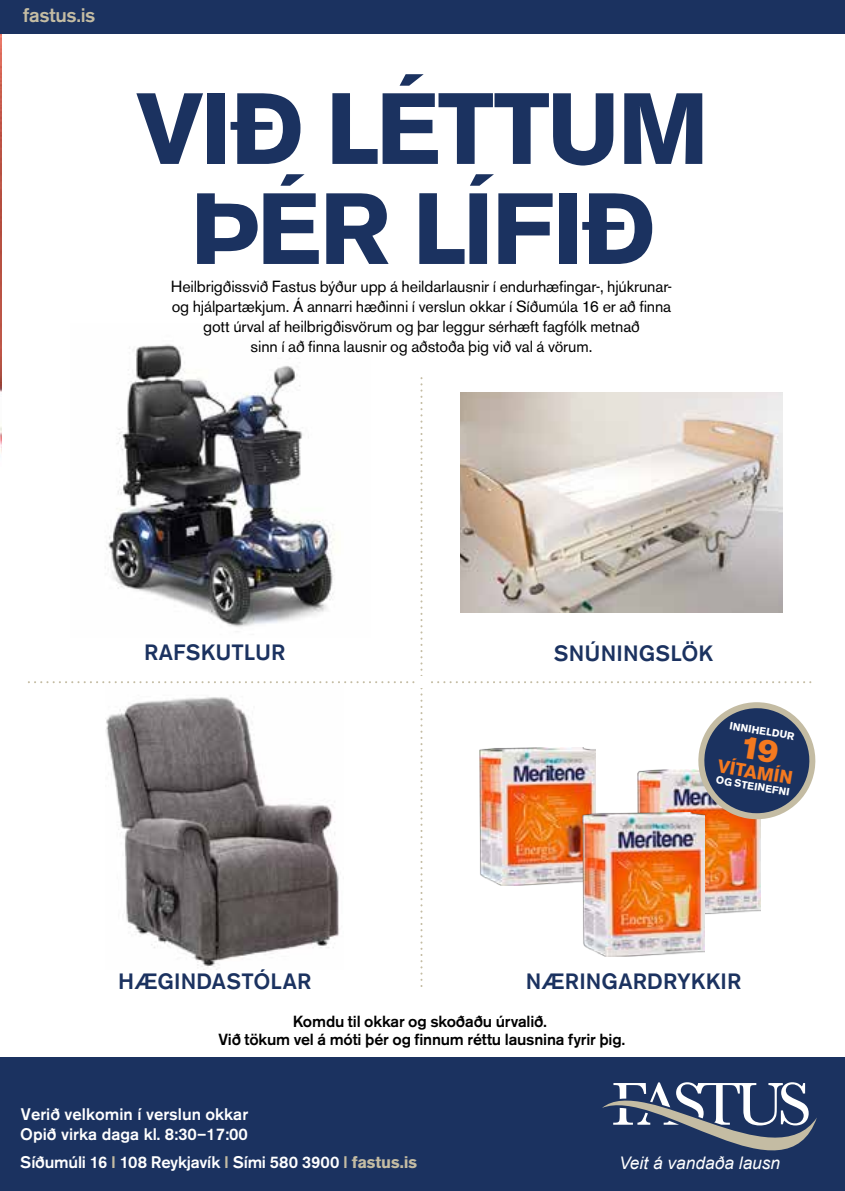
<style>
.page{position:relative;width:845px;height:1191px;background:#fff}
.page>*{position:absolute;margin:0;border:0;box-sizing:border-box;transform-origin:0 0}
.t1{font:700 100px/100px "Akzidenz Grotesk BEIS";letter-spacing:-.025em;color:#1b3260;text-align:center}
.t2{font:500 22px "Akzidenz Grotesk BEIS";letter-spacing:.005em;color:#1b3260}
.t3{font:500 19.6px "Akzidenz Grotesk BEIS";letter-spacing:-.02em;color:#c4bca3}
.t4{font:700 18.2px "Akzidenz Grotesk BEIS";color:#f4791f}
.t5{font:italic 17.4px "Arial";color:#fff}
.t6{font:500 16.6px/20px "Akzidenz Grotesk BEIS";color:#fff}
.t7{font:16px/20px "Akzidenz Grotesk BEIS";letter-spacing:-.01em;color:#000;text-align:center}
.t8{font:500 16px/18px "Akzidenz Grotesk BEIS";letter-spacing:-.01em;color:#000;text-align:center}
.t9{font:700 10.4px "Akzidenz Grotesk BEIS";color:#fff}
.s1{color:#c4bca3}
.s2{font-weight:700;color:#c4bca3}
</style>
<div class="page">
<img style="left:0;top:34px;width:1px;height:418px">
<img style="left:136px;top:344px;width:161px;height:34px">
<div style="left:0;top:1057px;width:845px;height:134px;background:#1b3260"></div>
<svg style="left:602px;top:1082px;width:215px;height:69px"></svg>
<div style="left:0;top:0;width:845px;height:34px;background:#1b3260"></div>
<img style="left:29px;top:378px;width:787px;height:608px">
<p class="t3" style="left:23px;top:3px;width:74px">fastus.is</p>
<h1 class="t1" style="left:136px;top:80px;width:574px">VIÐ LÉTTUM<br>ÞÉR LÍFIÐ</h1>
<p class="t7" style="left:171px;top:276px;width:503px">Heilbrigðissvið Fastus býður upp á heildarlausnir í endurhæfingar-, hjúkrunar&shy;og hjálpartækjum. Á annarri hæðinni í verslun okkar í Síðumúla 16 er að finna gott úrval af heilbrigðisvörum og þar leggur sérhæft fagfólk metnað<br>sinn í að finna lausnir og aðstoða þig við val á vörum.</p>
<h2 class="t2" style="left:144px;top:639px;width:143px">RAFSKUTLUR</h2>
<h2 class="t2" style="left:118px;top:968px;width:195px">HÆGINDASTÓLAR</h2>
<h2 class="t2" style="left:554px;top:639px;width:161px">SNÚNINGSLÖK</h2>
<p class="t9" style="left:730px;top:720px;width:67px;rotate:9deg">INNIHELDUR</p>
<p class="t4" style="left:719px;top:755px;width:77px;rotate:9deg">VÍTAMÍN</p>
<p class="t9" style="left:717px;top:774px;width:76px;rotate:9deg">OG STEINEFNI</p>
<h2 class="t2" style="left:526px;top:967px;width:217px">NÆRINGARDRYKKIR</h2>
<p class="t8" style="left:218px;top:1011px;width:408px">Komdu til okkar og skoðaðu úrvalið.<br>Við tökum vel á móti þér og finnum réttu lausnina fyrir þig.</p>
<p class="t6" style="left:20px;top:1104px;width:229px">Verið velkomin í verslun okkar<br>Opið virka daga kl. 8:30–17:00</p>
<p class="t6" style="left:20px;top:1151px;width:398px">Síðumúli 16 <span class="s1">I</span> 108 Reykjavík <span class="s1">I</span> Sími 580 3900 <span class="s1">I</span> <span class="s2">fastus.is</span></p>
<p class="t5" style="left:619px;top:1151px;width:162px">Veit á vandaða lausn</p>
</div>
